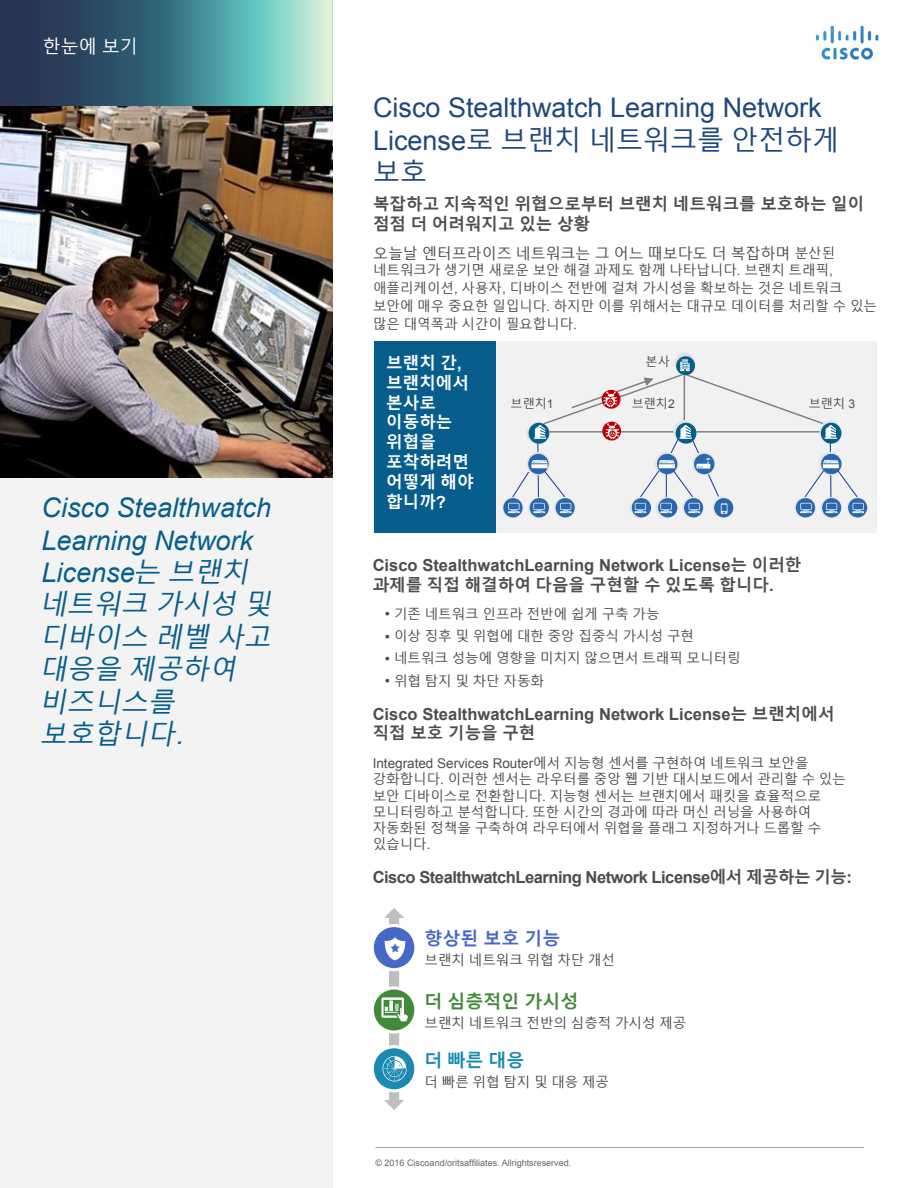
<style>
.page{position:relative;width:918px;height:1188px;background:#fff}
.page>*{position:absolute;margin:0;border:0;box-sizing:border-box;transform-origin:0 0}
.Paragraph_Style_2{font:italic 27px/32.4px "Arial";color:#075e8d}
.Paragraph_Style_2-2{font:27px/32.4px "Arial";color:#1f487c}
.Paragraph_Style_3{font:700 18px "Malgun Gothic";color:#408a39}
.Paragraph_Style_3-2{font:700 18px "Malgun Gothic";color:#4669c7}
.Paragraph_Style_1{font:18px "Malgun Gothic";color:#fff}
.Paragraph_Style_3-3{font:700 18px "Malgun Gothic";color:#1c89b0}
.Paragraph_Style_5{font:700 16.5px/19.8px "Arial";color:#4d4d4d}
.Paragraph_Style_4{font:700 16.5px/19.8px "Arial";color:#4d4d4d}
.Paragraph_Style_1-2{font:700 16.5px "Arial";letter-spacing:-.03em;color:#4d4d4d}
.Paragraph_Style_5-2{font:700 16.5px/19.8px "Malgun Gothic";color:#4d4d4d}
.Paragraph_Style_3-4{font:700 16.5px/19.8px "Malgun Gothic";color:#fff}
.Paragraph_Style_1-3{font:15px "Malgun Gothic";color:#4d4d4d}
.Paragraph_Style_3-5{font:13.5px/16.2px "Malgun Gothic";color:#4d4d4d}
.Paragraph_Style_1-4{font:13.5px/18px "Malgun Gothic";color:#4d4d4d}
.Paragraph_Style_6{font:13.5px "Malgun Gothic";color:#4d4d4d}
.Paragraph_Style_9{font:13.5px "Malgun Gothic";color:#4d4d4d}
.Paragraph_Style_1-5{font:13.5px "Malgun Gothic";letter-spacing:.28em;color:#4d4d4d}
.Paragraph_Style_7{font:13.5px "Malgun Gothic";color:#4d4d4d}
.Paragraph_Style_1-6{font:12px "Malgun Gothic";color:#4d4d4d}
.Paragraph_Style_1-7{font:9px "Arial";color:#676767}
.s1{font-family:"Malgun Gothic"}
.s2{font-size:13.5px}
.s3{font-family:"Arial"}
.s4{font-family:"Arial";font-size:15px}
</style>
<div class="page">
<div style="left:0;top:106px;width:333px;height:1082px;background:#f3f3f3"></div>
<img style="left:0;top:0;width:333px;height:106px">
<img style="left:0;top:106px;width:333px;height:371px">
<hr style="left:375px;top:1147px;width:489px;height:1px;background:#a6a6a6">
<svg style="left:373px;top:908px;width:42px;height:202px"></svg>
<div style="left:486px;top:341px;width:391px;height:191px;background:#f1f1f1"></div>
<svg style="left:503px;top:353px;width:364px;height:164px"></svg>
<div style="left:374px;top:341px;width:121px;height:191px;background:#075e8d"></div>
<img style="left:815px;top:25px;width:64px;height:35px">
<p class="Paragraph_Style_1" style="left:43px;top:36px;width:97px">한눈에 보기</p>
<p class="Paragraph_Style_2" style="left:40px;top:492px;width:238px">Cisco Stealthwatch<br>Learning Network<br>License<span class="s1">는브랜치 네트워크 가시성 및 디바이스 레벨 사고 대응을 제공하여 비즈니스를 보호합니다</span>.</p>
<p class="Paragraph_Style_2-2" style="left:373px;top:92px;width:468px">Cisco Stealthwatch Learning Network<br>License<span class="s1">로 브랜치 네트워크를 안전하게 보호</span></p>
<p class="Paragraph_Style_5-2" style="left:373px;top:194px;width:493px">복잡하고 지속적인 위협으로부터 브랜치 네트워크를 보호하는 일이 점점 더 어려워지고 있는 상황</p>
<p class="Paragraph_Style_1-3" style="left:373px;top:245px;width:464px">오늘날 엔터프라이즈 네트워크는 그 어느 때보다도 더 복잡하며 <span class="s2">분산된</span></p>
<p class="Paragraph_Style_1-4" style="left:373px;top:262px;width:506px">네트워크가 생기면 새로운 보안 해결 과제도 함께 나타납니다<span class="s3">.</span> 브랜치 트래픽<span class="s3">, </span>애플리케이션<span class="s3">,</span> 사용자<span class="s3">,</span> 디바이스 전반에 걸쳐 가시성을 확보하는 것은 네트워크 보안에 매우 중요한 일입니다<span class="s3">.</span> 하지만 이를 위해서는 대규모 데이터를 처리할 수 있는 많은 대역폭과 시간이 필요합니다<span class="s3">.</span></p>
<p class="Paragraph_Style_3-4" style="left:386px;top:353px;width:77px">브랜치 간<span class="s3">,</span></p>
<p class="Paragraph_Style_1-6" style="left:646px;top:355px;width:26px">본사</p>
<p class="Paragraph_Style_3-4" style="left:386px;top:373px;width:89px">브랜치에서 본사로 이동하는 위협을 포착하려면 어떻게 해야 합니까<span class="s3">?</span></p>
<p class="Paragraph_Style_1-6" style="left:511px;top:397px;width:44px">브랜치<span class="s3">1</span></p>
<p class="Paragraph_Style_1-6" style="left:632px;top:397px;width:44px">브랜치<span class="s3">2</span></p>
<p class="Paragraph_Style_1-6" style="left:809px;top:397px;width:48px">브랜치 <span class="s3">3</span></p>
<p class="Paragraph_Style_5" style="left:373px;top:556px;width:430px">Cisco StealthwatchLearning Network License<span class="s1">는 이러한 과제를 직접 해결하여 다음을 구현할 수 있도록 합니다</span>.</p>
<p class="Paragraph_Style_6" style="left:385px;top:606px;width:276px"><span class="s4">•</span> 기존 네트워크 인프라 전반에 쉽게 구축 가능</p>
<p class="Paragraph_Style_6" style="left:385px;top:629px;width:311px"><span class="s4">•</span> 이상 징후 및 위협에 대한 중앙 집중식 가시성 구현</p>
<p class="Paragraph_Style_6" style="left:385px;top:651px;width:357px"><span class="s4">•</span> 네트워크 성능에 영향을 미치지 않으면서 트래픽 모니터링</p>
<p class="Paragraph_Style_7" style="left:385px;top:673px;width:161px"><span class="s4">•</span> 위협 탐지 및 차단 자동화</p>
<p class="Paragraph_Style_4" style="left:373px;top:704px;width:463px">Cisco StealthwatchLearning Network License<span class="s1">는 브랜치에서 직접 보호 기능을 구현</span></p>
<p class="Paragraph_Style_3-5" style="left:373px;top:755px;width:475px"><span class="s3">Integrated Services Router</span>에서 지능형 센서를 구현하여 네트워크 보안을 강화합니다<span class="s3">.</span> 이러한 센서는 라우터를 중앙 웹 기반 대시보드에서 관리할 수 있는 보안 디바이스로 전환합니다<span class="s3">.</span> 지능형 센서는 브랜치에서 패킷을 효율적으로 모니터링하고 분석합니다<span class="s3">.</span> 또한 시간의 경과에 따라 머신 러닝을 사용하여 자동화된 정책을 구축하여 라우터에서 위협을 플래그 지정하거나 드롭할 수 있습니다<span class="s3">.</span></p>
<p class="Paragraph_Style_1-2" style="left:373px;top:867px;width:481px">Cisco StealthwatchLearning Network License<span class="s1">에서 제공하는 기능</span>:</p>
<p class="Paragraph_Style_3-2" style="left:425px;top:927px;width:138px">향상된 보호 기능</p>
<p class="Paragraph_Style_9" style="left:425px;top:952px;width:192px">브랜치 네트워크 위협 차단 개선</p>
<p class="Paragraph_Style_3" style="left:425px;top:991px;width:156px">더 심층적인 가시성</p>
<p class="Paragraph_Style_9" style="left:425px;top:1016px;width:263px">브랜치 네트워크 전반의 심층적 가시성 제공</p>
<p class="Paragraph_Style_3-3" style="left:425px;top:1049px;width:102px">더 빠른 대응</p>
<p class="Paragraph_Style_1-5" style="left:425px;top:1075px;width:186px">더빠른위협탐지및대응제공</p>
<p class="Paragraph_Style_1-7" style="left:376px;top:1157px;width:197px">© 2016 Ciscoand/oritsaffiliates. Allrightsreserved.</p>
</div>
